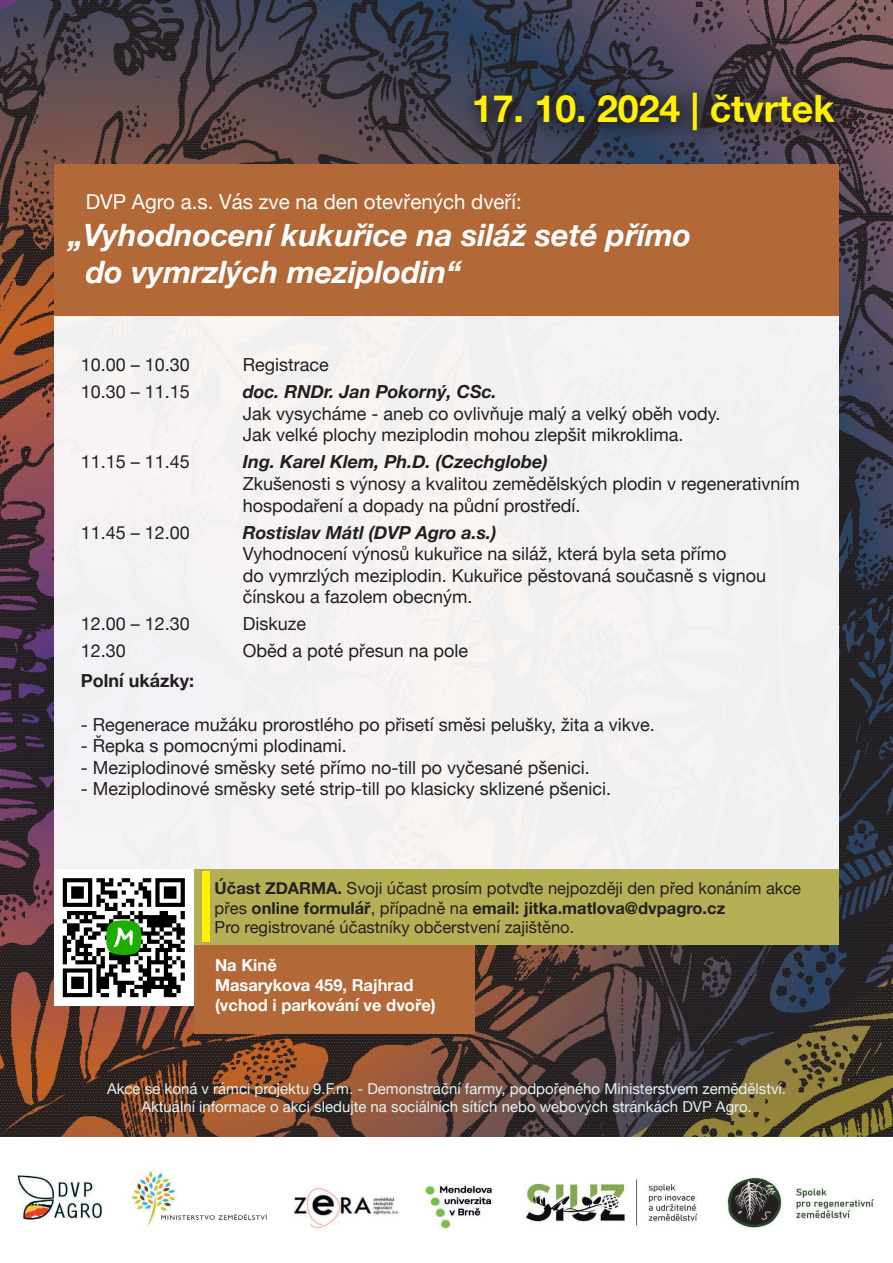
<style>
.page{position:relative;width:893px;height:1263px;background:#fff}
.page>*{position:absolute;margin:0;border:0;box-sizing:border-box;transform-origin:0 0}
.t1{font:700 37.5px "Helvetica Neue";color:#fff101}
.t2{font:italic 700 30.75px "Helvetica Neue";color:#fff}
.t3{font:20.55px "Helvetica Neue";color:#fff}
.t4{font:18px/21.6px "Helvetica Neue";color:#231f20}
.t5{font:italic 700 18px "Helvetica Neue";color:#231f20}
.t6{font:700 18px "Helvetica Neue";color:#231f20}
.t7{font:16.5px/19.8px "Helvetica Neue";color:#231f20}
.t8{font:700 16.5px/19.8px "Helvetica Neue";color:#fff}
.t9{font:15px/18px "Helvetica Neue";color:#e5f4f6;text-align:center}
.s1{font-weight:700}
</style>
<div class="page">
<img style="left:0;top:0;width:893px;height:1137px">
<div style="left:54px;top:315px;width:785px;height:555px;background:#f4f2f2"></div>
<img style="left:17px;top:1168px;width:858px;height:62px">
<div style="left:54px;top:165px;width:785px;height:151px;background:#b26937"></div>
<div style="left:460px;top:78px;width:395px;height:73px;background:#231f20;opacity:.74"></div>
<div style="left:195px;top:870px;width:280px;height:164px;background:#b26937"></div>
<div style="left:54px;top:870px;width:140px;height:136px;background:#fff"></div>
<svg style="left:63px;top:878px;width:122px;height:119px"></svg>
<div style="left:194px;top:870px;width:645px;height:75px;background:#b5b056"></div>
<div style="left:202px;top:871px;width:7px;height:71px;background:#fff101"></div>
<p class="t1" style="left:472px;top:80px;width:364px">17. 10. 2024 | čtvrtek</p>
<p class="t3" style="left:86px;top:186px;width:437px">DVP Agro a.s. Vás zve na den otevřených dveří:</p>
<p class="t2" style="left:69px;top:210px;width:624px">„Vyhodnocení kukuřice na siláž seté přímo</p>
<p class="t2" style="left:86px;top:247px;width:377px">do vymrzlých meziplodin“</p>
<p class="t4" style="left:81px;top:355px;width:111px">10.00 – 10.30</p>
<p class="t4" style="left:243px;top:355px;width:87px">Registrace</p>
<p class="t4" style="left:81px;top:382px;width:111px">10.30 – 11.15</p>
<p class="t5" style="left:243px;top:378px;width:256px">doc. RNDr. Jan Pokorný, CSc.</p>
<p class="t4" style="left:243px;top:404px;width:479px">Jak vysycháme - aneb co ovlivňuje malý a velký oběh vody.<br>Jak velké plochy meziplodin mohou zlepšit mikroklima.</p>
<p class="t4" style="left:81px;top:452px;width:111px">11.15 – 11.45</p>
<p class="t5" style="left:243px;top:448px;width:307px">Ing. Karel Klem, Ph.D. (Czechglobe)</p>
<p class="t4" style="left:243px;top:474px;width:559px">Zkušenosti s výnosy a kvalitou zemědělských plodin v regenerativním hospodaření a dopady na půdní prostředí.</p>
<p class="t4" style="left:81px;top:522px;width:111px">11.45 – 12.00</p>
<p class="t5" style="left:243px;top:518px;width:255px">Rostislav Mátl (DVP Agro a.s.)</p>
<p class="t4" style="left:243px;top:544px;width:485px">Vyhodnocení výnosů kukuřice na siláž, která byla seta přímo</p>
<p class="t4" style="left:243px;top:566px;width:525px">do vymrzlých meziplodin. Kukuřice pěstovaná současně s vignou čínskou a fazolem obecným.</p>
<p class="t4" style="left:81px;top:614px;width:111px">12.00 – 12.30</p>
<p class="t4" style="left:243px;top:614px;width:65px">Diskuze</p>
<p class="t4" style="left:81px;top:641px;width:47px">12.30</p>
<p class="t4" style="left:243px;top:641px;width:227px">Oběd a poté přesun na pole</p>
<p class="t6" style="left:81px;top:667px;width:115px">Polní ukázky:</p>
<p class="t4" style="left:81px;top:714px;width:576px">- Regenerace mužáku prorostlého po přisetí směsi pelušky, žita a vikve.</p>
<p class="t4" style="left:81px;top:736px;width:268px">- Řepka s pomocnými plodinami.</p>
<p class="t4" style="left:81px;top:758px;width:511px">- Meziplodinové směsky seté přímo no-till po vyčesané pšenici.</p>
<p class="t4" style="left:81px;top:779px;width:532px">- Meziplodinové směsky seté strip-till po klasicky sklizené pšenici.</p>
<p class="t7" style="left:215px;top:879px;width:588px"><span class="s1">Účast ZDARMA.</span> Svoji účast prosím potvďte nejpozději den před konáním akce přes <span class="s1">online formulář</span>, případně na <span class="s1">email: jitka.matlova@dvpagro.cz<br></span>Pro registrované účastníky občerstvení zajištěno.</p>
<p class="t8" style="left:215px;top:956px;width:222px">Na Kině<br>Masarykova 459, Rajhrad (vchod i parkování ve dvoře)</p>
<p class="t9" style="left:107px;top:1080px;width:680px">Akce se koná v rámci projektu 9.F.m. - Demonstrační farmy, podpořeného Ministerstvem zemědělství.<br>Aktuální informace o akci sledujte na sociálních sítích nebo webových stránkách DVP Agro.</p>
</div>
